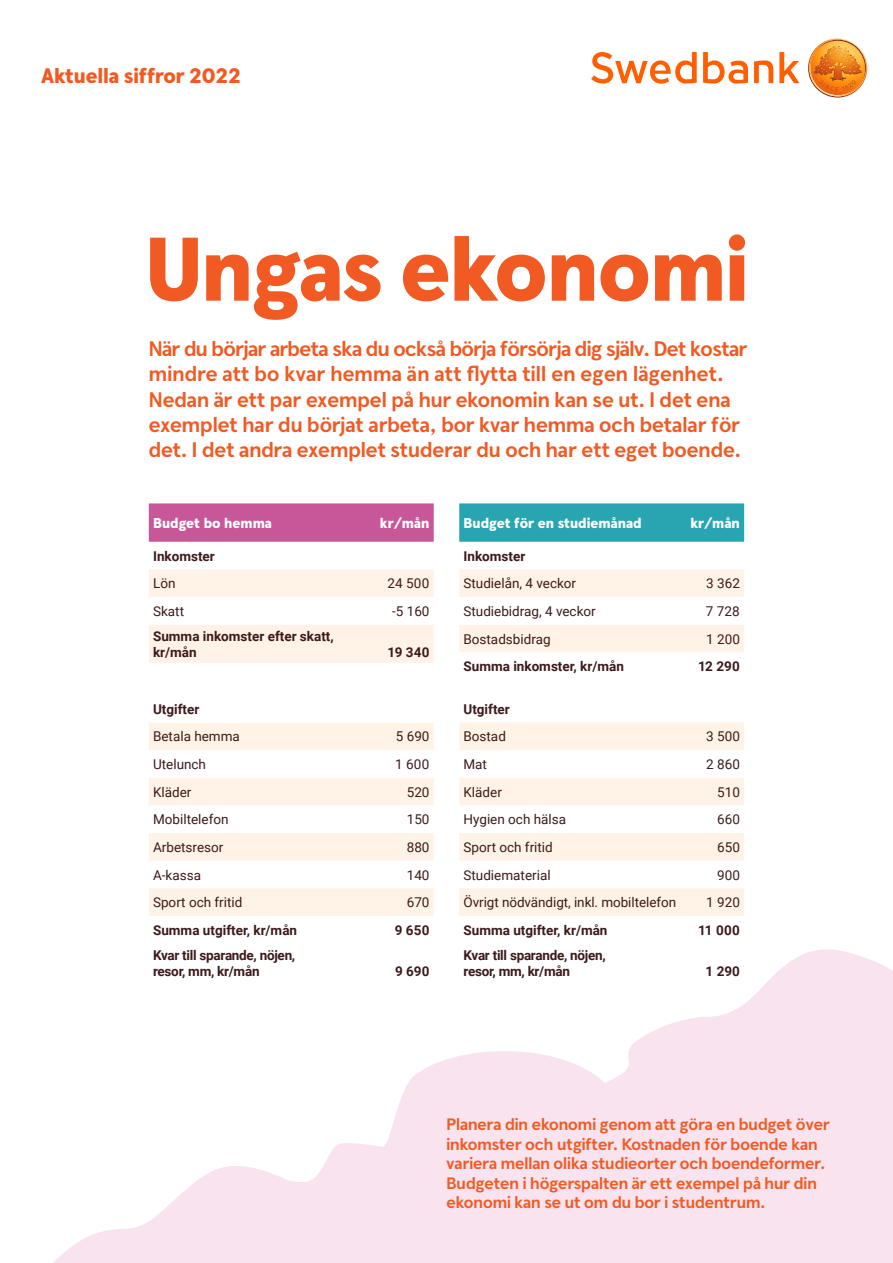
<style>
.page{position:relative;width:893px;height:1263px;background:#fff}
.page>*{position:absolute;margin:0;border:0;box-sizing:border-box;transform-origin:0 0}
.t1{font:900 90px "Swedbank Headline";letter-spacing:-.015em;color:#f15a22}
.t2{font:700 21px/25.2px "Swedbank Headline";color:#f15a22}
.t3{font:900 21px "Swedbank Headline";letter-spacing:-.005em;color:#f15a22}
.t4{font:700 16.5px/19.5px "Swedbank Headline";color:#f15a22}
.t5{font:900 14.25px "Swedbank Headline";color:#fff}
.t6{font:13.5px "Roboto";color:#3d1a1b}
.t7{font:700 13.5px/16.2px "Roboto";color:#3d1a1b}
.t8{font:700 13.5px/16.2px "Roboto";letter-spacing:-.02em;color:#3d1a1b}
</style>
<div class="page">
<svg style="left:53px;top:949px;width:840px;height:314px;fill:#f8e3ef"></svg>
<svg style="left:591px;top:52px;width:106px;height:32px"></svg>
<svg style="left:703px;top:52px;width:45px;height:32px"></svg>
<svg style="left:754px;top:60px;width:19px;height:23px"></svg>
<svg style="left:779px;top:52px;width:20px;height:31px"></svg>
<img style="left:808px;top:38px;width:59px;height:60px">
<div style="left:149px;top:503px;width:285px;height:39px;background:#c75799"></div>
<div style="left:149px;top:569px;width:285px;height:181px;background:#fff3e7"></div>
<svg style="left:149px;top:597px;width:285px;height:125px"></svg>
<svg style="left:149px;top:778px;width:285px;height:138px"></svg>
<div style="left:459px;top:503px;width:285px;height:39px;background:#28a5b1"></div>
<svg style="left:459px;top:569px;width:285px;height:347px;fill:#fff3e7"></svg>
<svg style="left:459px;top:597px;width:285px;height:28px"></svg>
<h2 class="t3" style="left:41px;top:63px;width:201px">Aktuella siffror 2022</h2>
<h1 class="t1" style="left:146px;top:214px;width:605px">Ungas ekonomi</h1>
<p class="t2" style="left:149px;top:337px;width:600px">När du börjar arbeta ska du också börja försörja dig själv. Det kostar mindre att bo kvar hemma än att flytta till en egen lägenhet.<br>Nedan är ett par exempel på hur ekonomin kan se ut. I det ena exemplet har du börjat arbeta, bor kvar hemma och betalar för det. I det andra exemplet studerar du och har ett eget boende.</p>
<p class="t5" style="left:153px;top:514px;width:120px">Budget bo hemma</p>
<p class="t5" style="left:380px;top:514px;width:51px">kr/mån</p>
<p class="t7" style="left:153px;top:547px;width:63px">Inkomster</p>
<p class="t6" style="left:153px;top:574px;width:24px">Lön</p>
<p class="t6" style="left:387px;top:574px;width:44px">24 500</p>
<p class="t6" style="left:153px;top:602px;width:33px">Skatt</p>
<p class="t6" style="left:392px;top:602px;width:39px">-5 160</p>
<p class="t7" style="left:153px;top:627px;width:182px">Summa inkomster efter skatt, kr/mån</p>
<p class="t7" style="left:388px;top:643px;width:43px">19 340</p>
<p class="t7" style="left:153px;top:701px;width:48px">Utgifter</p>
<p class="t6" style="left:153px;top:727px;width:88px">Betala hemma</p>
<p class="t6" style="left:396px;top:727px;width:35px">5 690</p>
<p class="t6" style="left:153px;top:755px;width:54px">Utelunch</p>
<p class="t6" style="left:395px;top:755px;width:36px">1 600</p>
<p class="t6" style="left:153px;top:782px;width:40px">Kläder</p>
<p class="t6" style="left:407px;top:782px;width:24px">520</p>
<p class="t6" style="left:153px;top:810px;width:77px">Mobiltelefon</p>
<p class="t6" style="left:407px;top:810px;width:24px">150</p>
<p class="t6" style="left:153px;top:838px;width:72px">Arbetsresor</p>
<p class="t6" style="left:407px;top:838px;width:24px">880</p>
<p class="t6" style="left:153px;top:865px;width:49px">A-kassa</p>
<p class="t6" style="left:407px;top:865px;width:24px">140</p>
<p class="t6" style="left:153px;top:893px;width:91px">Sport och fritid</p>
<p class="t6" style="left:407px;top:893px;width:24px">670</p>
<p class="t7" style="left:153px;top:921px;width:146px">Summa utgifter, kr/mån</p>
<p class="t7" style="left:395px;top:921px;width:36px">9 650</p>
<p class="t8" style="left:153px;top:946px;width:144px">Kvar till sparande, nöjen, resor, mm, kr/mån</p>
<p class="t7" style="left:395px;top:962px;width:36px">9 690</p>
<p class="t5" style="left:463px;top:514px;width:180px">Budget för en studiemånad</p>
<p class="t5" style="left:690px;top:514px;width:51px">kr/mån</p>
<p class="t7" style="left:463px;top:547px;width:63px">Inkomster</p>
<p class="t6" style="left:463px;top:574px;width:114px">Studielån, 4 veckor</p>
<p class="t6" style="left:706px;top:574px;width:35px">3 362</p>
<p class="t6" style="left:463px;top:602px;width:134px">Studiebidrag, 4 veckor</p>
<p class="t6" style="left:706px;top:602px;width:35px">7 728</p>
<p class="t6" style="left:463px;top:629px;width:89px">Bostadsbidrag</p>
<p class="t6" style="left:706px;top:629px;width:35px">1 200</p>
<p class="t7" style="left:463px;top:658px;width:162px">Summa inkomster, kr/mån</p>
<p class="t7" style="left:698px;top:658px;width:43px">12 290</p>
<p class="t7" style="left:463px;top:700px;width:48px">Utgifter</p>
<p class="t6" style="left:463px;top:727px;width:44px">Bostad</p>
<p class="t6" style="left:706px;top:727px;width:35px">3 500</p>
<p class="t6" style="left:463px;top:755px;width:25px">Mat</p>
<p class="t6" style="left:706px;top:755px;width:35px">2 860</p>
<p class="t6" style="left:463px;top:782px;width:40px">Kläder</p>
<p class="t6" style="left:717px;top:782px;width:24px">510</p>
<p class="t6" style="left:463px;top:810px;width:104px">Hygien och hälsa</p>
<p class="t6" style="left:717px;top:810px;width:24px">660</p>
<p class="t6" style="left:463px;top:838px;width:91px">Sport och fritid</p>
<p class="t6" style="left:717px;top:838px;width:24px">650</p>
<p class="t6" style="left:463px;top:865px;width:89px">Studiematerial</p>
<p class="t6" style="left:717px;top:865px;width:24px">900</p>
<p class="t6" style="left:463px;top:893px;width:214px">Övrigt nödvändigt, inkl. mobiltelefon</p>
<p class="t6" style="left:706px;top:893px;width:35px">1 920</p>
<p class="t7" style="left:463px;top:921px;width:146px">Summa utgifter, kr/mån</p>
<p class="t7" style="left:698px;top:921px;width:43px">11 000</p>
<p class="t8" style="left:463px;top:946px;width:144px">Kvar till sparande, nöjen, resor, mm, kr/mån</p>
<p class="t7" style="left:705px;top:962px;width:36px">1 290</p>
<p class="t4" style="left:446px;top:1115px;width:385px">Planera din ekonomi genom att göra en budget över inkomster och utgifter. Kostnaden för boende kan variera mellan olika studieorter och boendeformer.<br>Budgeten i högerspalten är ett exempel på hur din ekonomi kan se ut om du bor i studentrum.</p>
</div>
